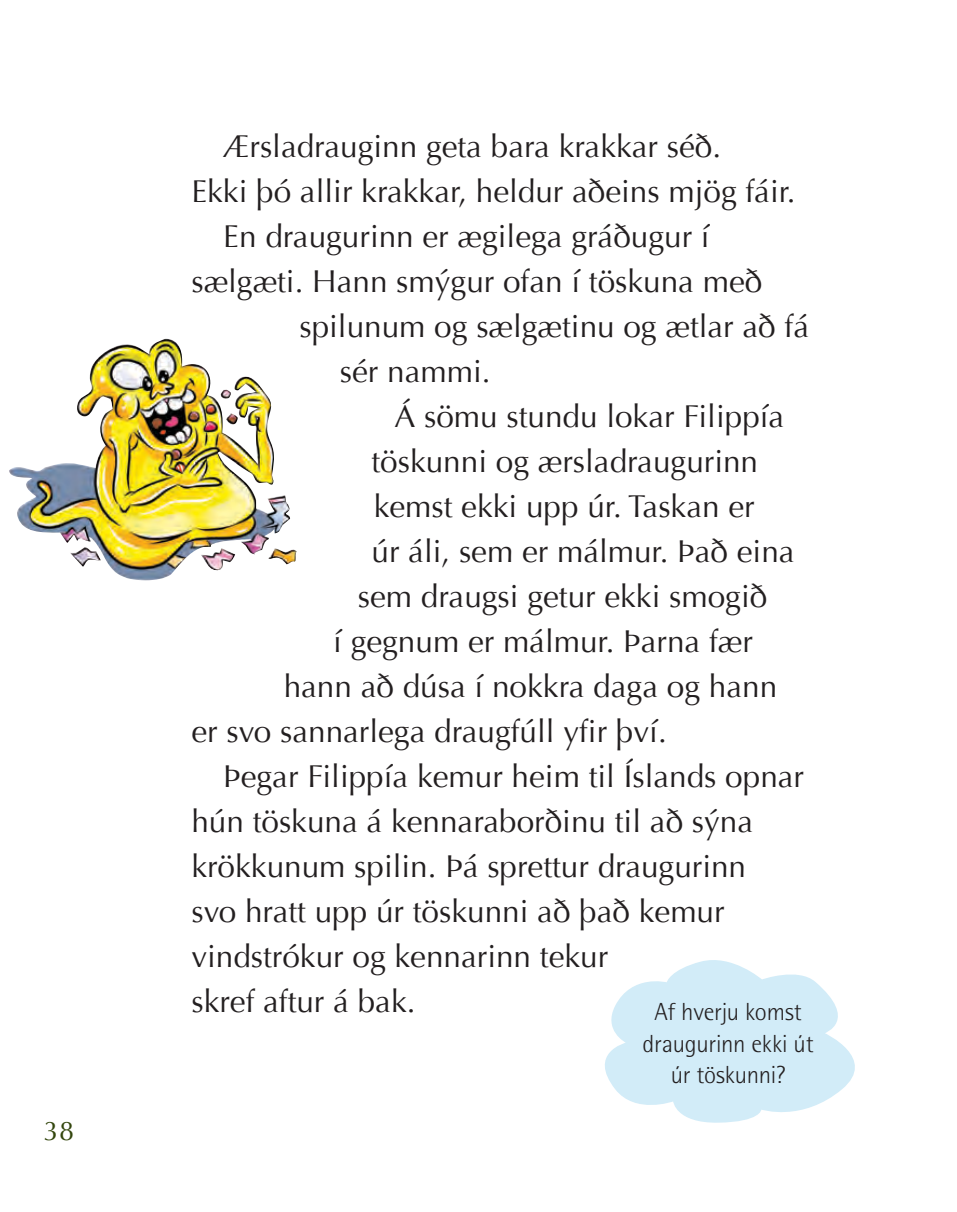
<style>
.page{position:relative;width:957px;height:1212px;background:#fff}
.page>*{position:absolute;margin:0;border:0;box-sizing:border-box;transform-origin:0 0}
.t1{font:31.5px "Optima";color:#231f20}
.t2{font:27px "Optima";color:#33460d}
.t3{font:300 24.75px/31.5px "Rotis Semi Sans";letter-spacing:-.01em;color:#231f20;text-align:center}
</style>
<div class="page">
<svg style="left:605px;top:960px;width:250px;height:163px;fill:#d2ecf8"></svg>
<img style="left:9px;top:339px;width:281px;height:241px">
<p class="t2" style="left:44px;top:1115px;width:32px">38</p>
<p class="t1" style="left:223px;top:128px;width:499px">Ærsladrauginn geta bara krakkar séð.</p>
<p class="t1" style="left:191px;top:173px;width:606px">Ekki þó allir krakkar, heldur aðeins mjög fáir.</p>
<p class="t1" style="left:223px;top:218px;width:488px">En draugurinn er ægilega gráðugur í</p>
<p class="t1" style="left:191px;top:263px;width:572px">sælgæti. Hann smýgur ofan í töskuna með</p>
<p class="t1" style="left:299px;top:308px;width:511px">spilunum og sælgætinu og ætlar að fá</p>
<p class="t1" style="left:340px;top:353px;width:152px">sér nammi.</p>
<p class="t1" style="left:394px;top:398px;width:391px">Á sömu stundu lokar Filippía</p>
<p class="t1" style="left:371px;top:443px;width:388px">töskunni og ærsladraugurinn</p>
<p class="t1" style="left:374px;top:488px;width:382px">kemst ekki upp úr. Taskan er</p>
<p class="t1" style="left:371px;top:533px;width:425px">úr áli, sem er málmur. Það eina</p>
<p class="t1" style="left:358px;top:578px;width:411px">sem draugsi getur ekki smogið</p>
<p class="t1" style="left:333px;top:623px;width:421px">í gegnum er málmur. Þarna fær</p>
<p class="t1" style="left:284px;top:668px;width:495px">hann að dúsa í nokkra daga og hann</p>
<p class="t1" style="left:191px;top:713px;width:477px">er svo sannarlega draugfúll yfir því.</p>
<p class="t1" style="left:223px;top:758px;width:582px">Þegar Filippía kemur heim til Íslands opnar</p>
<p class="t1" style="left:191px;top:803px;width:563px">hún töskuna á kennaraborðinu til að sýna</p>
<p class="t1" style="left:191px;top:848px;width:556px">krökkunum spilin. Þá sprettur draugurinn</p>
<p class="t1" style="left:191px;top:893px;width:535px">svo hratt upp úr töskunni að það kemur</p>
<p class="t1" style="left:191px;top:938px;width:418px">vindstrókur og kennarinn tekur</p>
<p class="t1" style="left:191px;top:983px;width:226px">skref aftur á bak.</p>
<p class="t3" style="left:642px;top:996px;width:173px">Af hverju komst draugurinn ekki út úr töskunni?</p>
</div>
